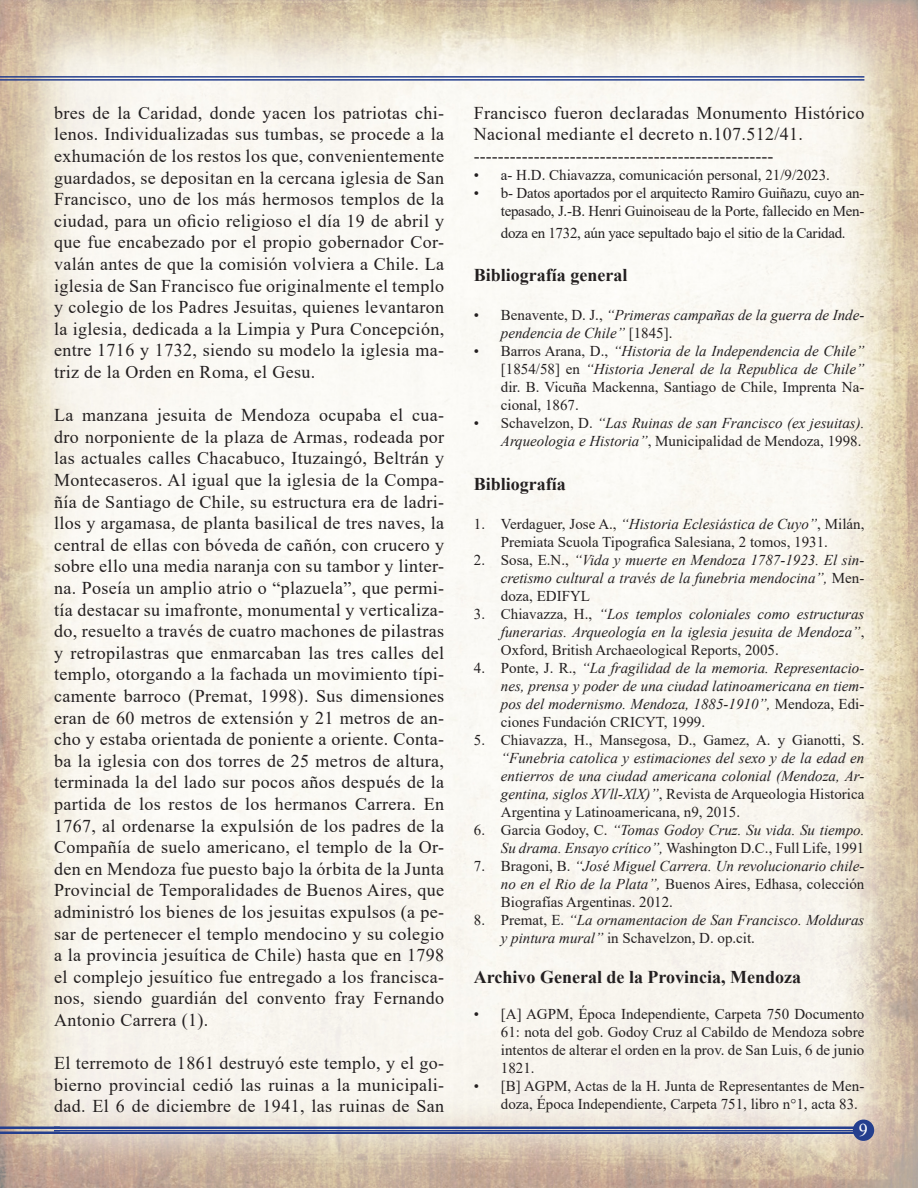
<style>
.page{position:relative;width:918px;height:1188px;background:#fff}
.page>*{position:absolute;margin:0;border:0;box-sizing:border-box;transform-origin:0 0}
.t1{font:18px/21.6px "Times New Roman";letter-spacing:.02em;color:#231f20;text-align:justify}
.t2{font:700 18px "Times New Roman";color:#231f20}
.t3{font:18px "Times New Roman";color:#fff}
.t4{font:italic 15px/18px "Times New Roman";color:#231f20;text-align:justify}
.t5{font:15px/18px "Times New Roman";color:#231f20;text-align:justify}
.t6{font:15px/18px "Times New Roman";letter-spacing:-.02em;color:#231f20;text-align:right}
.s1{font-style:normal}
.s2{font-style:italic}
</style>
<div class="page">
<img style="left:0;top:0;width:918px;height:1188px">
<hr style="left:54px;top:1132px;width:810px;height:2px;background:#253f8e">
<hr style="left:54px;top:1127px;width:810px;height:2px;background:#253f8e">
<div style="left:853px;top:1120px;width:21px;height:21px;background:#253f8e;border-radius:50%"></div>
<hr style="left:27px;top:79px;width:837px;height:2px;background:#253f8e">
<hr style="left:27px;top:76px;width:837px;height:2px;background:#253f8e">
<hr style="left:0;top:79px;width:27px;height:2px;background:#253f8e">
<hr style="left:0;top:76px;width:27px;height:2px;background:#253f8e">
<hr style="left:0;top:1132px;width:60px;height:2px;background:#253f8e">
<hr style="left:0;top:1127px;width:60px;height:2px;background:#253f8e">
<p class="t1" style="left:54px;top:101px;width:392px">bres de la Caridad, donde yacen los patriotas chi&shy;lenos. Individualizadas sus tumbas, se procede a la exhumación de los restos los que, convenientemente guardados, se depositan en la cercana iglesia de San Francisco, uno de los más hermosos templos de la ciudad, para un oficio religioso el día 19 de abril y que fue encabezado por el propio gobernador Cor&shy;valán antes de que la comisión volviera a Chile. La iglesia de San Francisco fue originalmente el templo y colegio de los Padres Jesuitas, quienes levantaron la iglesia, dedicada a la Limpia y Pura Concepción, entre 1716 y 1732, siendo su modelo la iglesia ma&shy;triz de la Orden en Roma, el Gesu.</p>
<p class="t1" style="left:54px;top:404px;width:392px">La manzana jesuita de Mendoza ocupaba el cua&shy;dro norponiente de la plaza de Armas, rodeada por las actuales calles Chacabuco, Ituzaingó, Beltrán y Montecaseros. Al igual que la iglesia de la Compa&shy;ñía de Santiago de Chile, su estructura era de ladri&shy;llos y argamasa, de planta basilical de tres naves, la central de ellas con bóveda de cañón, con crucero y sobre ello una media naranja con su tambor y linter&shy;na. Poseía un amplio atrio o “plazuela”, que permi&shy;tía destacar su imafronte, monumental y verticaliza&shy;do, resuelto a través de cuatro machones de pilastras y retropilastras que enmarcaban las tres calles del templo, otorgando a la fachada un movimiento típi&shy;camente barroco (Premat, 1998). Sus dimensiones eran de 60 metros de extensión y 21 metros de an&shy;cho y estaba orientada de poniente a oriente. Conta&shy;ba la iglesia con dos torres de 25 metros de altura, terminada la del lado sur pocos años después de la partida de los restos de los hermanos Carrera. En 1767, al ordenarse la expulsión de los padres de la Compañía de suelo americano, el templo de la Or&shy;den en Mendoza fue puesto bajo la órbita de la Junta Provincial de Temporalidades de Buenos Aires, que administró los bienes de los jesuitas expulsos (a pe&shy;sar de pertenecer el templo mendocino y su colegio a la provincia jesuítica de Chile) hasta que en 1798 el complejo jesuítico fue entregado a los francisca&shy;nos, siendo guardián del convento fray Fernando Antonio Carrera (1).</p>
<p class="t1" style="left:54px;top:1052px;width:392px">El terremoto de 1861 destruyó este templo, y el go&shy;bierno provincial cedió las ruinas a la municipali&shy;dad. El 6 de diciembre de 1941, las ruinas de San</p>
<p class="t1" style="left:474px;top:101px;width:392px">Francisco fueron declaradas Monumento Histórico<br>Nacional mediante el decreto n.107.512/41.</p>
<p class="t1" style="left:474px;top:145px;width:301px">--------------------------------------------------</p>
<p class="t5" style="left:474px;top:165px;width:358px">• a- H.D. Chiavazza, comunicación personal, 21/9/2023.</p>
<p class="t6" style="left:474px;top:183px;width:392px">• b- Datos aportados por el arquitecto Ramiro Guiñazu, cuyo an&shy;tepasado, J.-B. Henri Guinoiseau de la Porte, fallecido en Men-</p>
<p class="t6" style="left:501px;top:223px;width:346px">doza en 1732, aún yace sepultado bajo el sitio de la Caridad.</p>
<p class="t2" style="left:474px;top:262px;width:155px">Bibliografía general</p>
<p class="t4" style="left:501px;top:306px;width:365px;text-indent:-27px"><span class="s1">• Benavente, D. J.,</span> “Primeras campañas de la guerra de Inde&shy;pendencia de Chile” <span class="s1">[1845].</span></p>
<p class="t5" style="left:501px;top:342px;width:365px;text-indent:-27px">• Barros Arana, D., <span class="s2">“Historia de la Independencia de Chile” </span>[1854/58] en <span class="s2">“Historia Jeneral de la Republica de Chile” </span>dir. B. Vicuña Mackenna, Santiago de Chile, Imprenta Na&shy;cional, 1867.</p>
<p class="t4" style="left:474px;top:414px;width:392px;text-align:right"><span class="s1">• Schavelzon, D.</span> “Las Ruinas de san Francisco (ex jesuitas).<br>Arqueologia e Historia”<span class="s1">, Municipalidad de Mendoza, 1998.</span></p>
<p class="t2" style="left:474px;top:471px;width:94px">Bibliografía</p>
<p class="t5" style="left:501px;top:515px;width:365px;text-indent:-27px">1. Verdaguer, Jose A., <span class="s2">“Historia Eclesiástica de Cuyo”</span>, Milán,<br>Premiata Scuola Tipografica Salesiana, 2 tomos, 1931.</p>
<p class="t4" style="left:501px;top:551px;width:365px;text-indent:-27px"><span class="s1">2. Sosa, E.N.,</span> “Vida y muerte en Mendoza 1787-1923. El sin&shy;cretismo cultural a través de la funebria mendocina”, <span class="s1">Men&shy;doza, EDIFYL</span></p>
<p class="t4" style="left:501px;top:605px;width:365px;text-indent:-27px"><span class="s1">3. Chiavazza, H.,</span> “Los templos coloniales como estructuras funerarias. Arqueología en la iglesia jesuita de Mendoza”<span class="s1">, Oxford, British Archaeological Reports, 2005.</span></p>
<p class="t4" style="left:501px;top:659px;width:365px;text-indent:-27px"><span class="s1">4. Ponte, J. R.,</span> “La fragilidad de la memoria. Representacio&shy;nes, prensa y poder de una ciudad latinoamericana en tiem&shy;pos del modernismo. Mendoza, 1885-1910”, <span class="s1">Mendoza, Edi&shy;ciones Fundación CRICYT, 1999.</span></p>
<p class="t4" style="left:501px;top:731px;width:365px;text-indent:-27px"><span class="s1">5. Chiavazza, H., Mansegosa, D., Gamez, A. y Gianotti, S. </span>“Funebria catolica y estimaciones del sexo y de la edad en entierros de una ciudad americana colonial (Mendoza, Ar&shy;gentina, siglos XVll-XlX)”<span class="s1">, Revista de Arqueologia Historica Argentina y Latinoamericana, n9, 2015.</span></p>
<p class="t4" style="left:474px;top:821px;width:392px;text-align:right"><span class="s1">6. Garcia Godoy, C.</span> “Tomas Godoy Cruz. Su vida. Su tiempo.<br>Su drama. Ensayo crítico”, <span class="s1">Washington D.C., Full Life, 1991</span></p>
<p class="t5" style="left:501px;top:857px;width:365px;text-indent:-27px">7. Bragoni, B. <span class="s2">“José Miguel Carrera. Un revolucionario chile&shy;no en el Rio de la Plata”,</span> Buenos Aires, Edhasa, colección Biografías Argentinas. 2012.</p>
<p class="t4" style="left:501px;top:911px;width:365px;text-indent:-27px"><span class="s1">8. Premat, E.</span> “La ornamentacion de San Francisco. Molduras y pintura mural” <span class="s1">in Schavelzon, D. op.cit.</span></p>
<p class="t2" style="left:474px;top:964px;width:329px">Archivo General de la Provincia, Mendoza</p>
<p class="t5" style="left:501px;top:1004px;width:365px;text-indent:-27px">• [A] AGPM, Época Independiente, Carpeta 750 Documento 61: nota del gob. Godoy Cruz al Cabildo de Mendoza sobre intentos de alterar el orden en la prov. de San Luis, 6 de junio 1821.</p>
<p class="t5" style="left:501px;top:1076px;width:365px;text-indent:-27px">• [B] AGPM, Actas de la H. Junta de Representantes de Men&shy;doza, Época Independiente, Carpeta 751, libro n°1, acta 83.</p>
<p class="t3" style="left:859px;top:1117px;width:10px">9</p>
</div>
